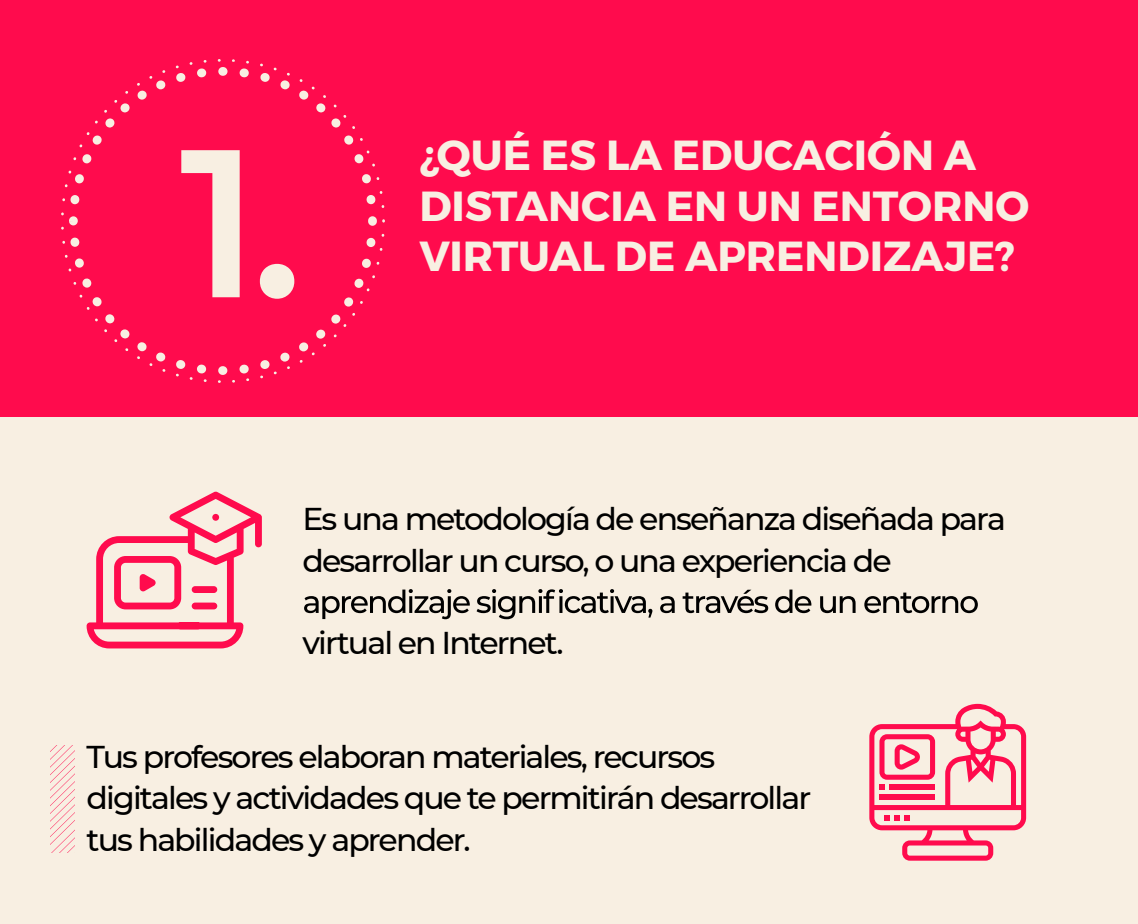
<style>
.page{position:relative;width:1138px;height:924px;background:#fff}
.page>*{position:absolute;margin:0;border:0;box-sizing:border-box;transform-origin:0 0}
.t1{font:600 210px "Montserrat";color:#f8efe2}
.t2{font:700 42px/50.4px "Montserrat";color:#f8efe2}
.t3{font:500 31.5px/41.3px "Montserrat";letter-spacing:-.06em;color:#000}
</style>
<div class="page">
<div style="left:0;top:16px;width:1138px;height:907px;background:#f8efe2"></div>
<div style="left:0;top:0;width:1138px;height:417px;background:#ff0b4d"></div>
<svg style="left:61px;top:59px;width:324px;height:324px"></svg>
<svg style="left:87px;top:491px;width:175px;height:157px"></svg>
<div style="left:192px;top:602px;width:25px;height:7px;background:#ff0b4d;border-radius:3px"></div>
<div style="left:192px;top:586px;width:25px;height:7px;background:#ff0b4d;border-radius:3px"></div>
<svg style="left:304px;top:589px;width:673px;height:30px"></svg>
<svg style="left:869px;top:703px;width:157px;height:157px"></svg>
<div style="left:889px;top:784px;width:46px;height:5px;background:#ff0b4d"></div>
<div style="left:879px;top:794px;width:56px;height:6px;background:#ff0b4d"></div>
<svg style="left:50px;top:745px;width:24px;height:107px"></svg>
<h1 class="t1" style="left:180px;top:74px;width:125px">1.</h1>
<h2 class="t2" style="left:419px;top:131px;width:611px">¿QUÉ ES LA EDUCACIÓN A<br>DISTANCIA EN UN ENTORNO<br>VIRTUAL DE APRENDIZAJE?</h2>
<p class="t3" style="left:302px;top:497px;width:705px">Es una metodología de enseñanza diseñada para desarrollar un curso, o una experiencia de</p>
<p class="t3" style="left:302px;top:621px;width:262px">virtual en Internet.</p>
<p class="t3" style="left:87px;top:735px;width:726px">Tus profesores elaboran materiales, recursos digitales y actividades que te permitirán desarrollar tus habilidades y aprender.</p>
</div>
